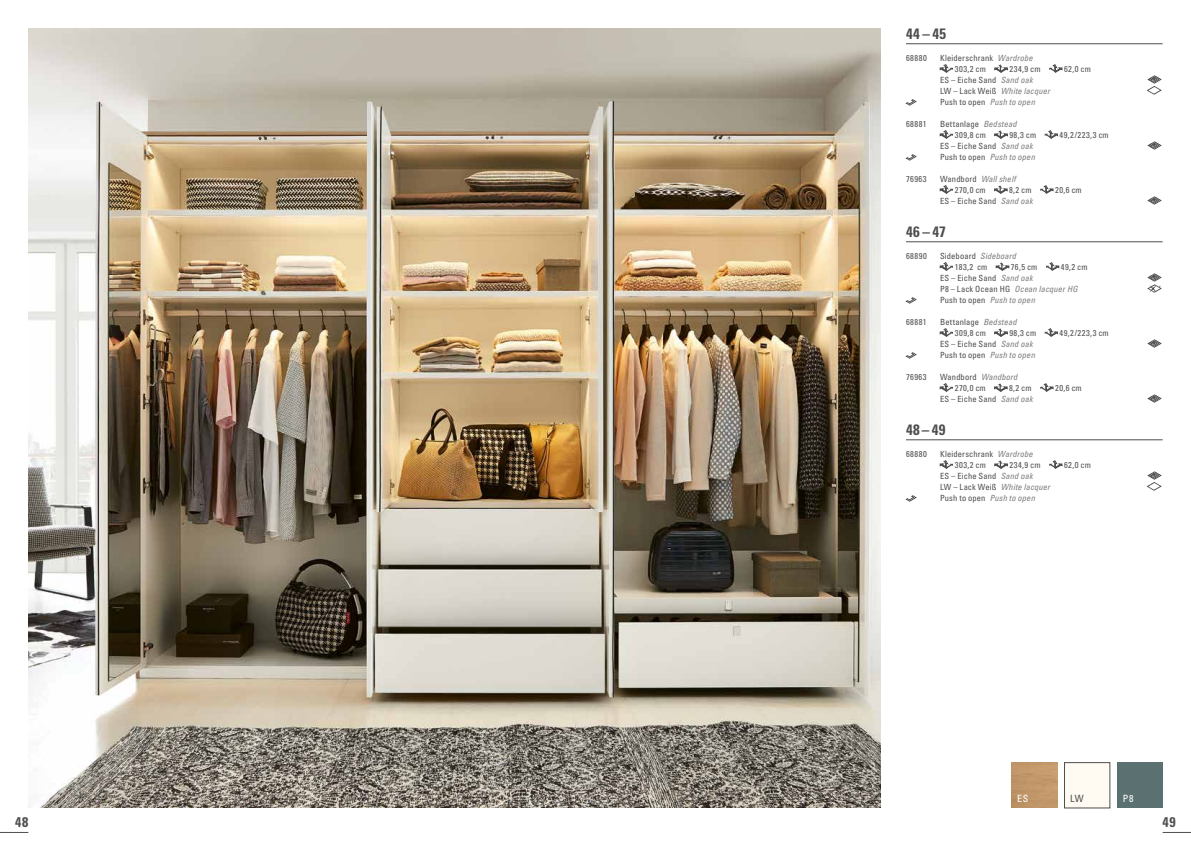
<style>
.page{position:relative;width:1191px;height:842px;background:#fff}
.page>*{position:absolute;margin:0;border:0;box-sizing:border-box;transform-origin:0 0}
.t1{font:700 condensed 15px "Univers LT Pro";letter-spacing:.035em;color:#4d4e4d}
.t2{font:700 condensed 14px "Univers LT Pro";color:#4d4e4d}
.t3{font:condensed 10px "Univers LT Pro";color:#fff}
.t4{font:condensed 10px "Univers LT Pro";color:#4d4e4d}
.t5{font:condensed 8.5px/11px "Univers LT Pro";letter-spacing:.015em;color:#4d4e4d}
.s1{font-style:italic;color:#7d7f7e}
</style>
<div class="page">
<svg style="left:1162px;top:832px;width:29px;height:1px"></svg>
<svg style="left:0;top:832px;width:28px;height:1px"></svg>
<div style="left:1117px;top:763px;width:45px;height:45px;background:#5b7171"></div>
<div style="left:1011px;top:763px;width:46px;height:45px;background:#c19669"></div>
<hr style="left:906px;top:44px;width:256px;height:1px;background:#4d4e4d">
<hr style="left:906px;top:242px;width:256px;height:1px;background:#4d4e4d">
<hr style="left:906px;top:440px;width:256px;height:1px;background:#4d4e4d">
<svg style="left:940px;top:64px;width:13px;height:9px"></svg>
<svg style="left:994px;top:64px;width:13px;height:9px"></svg>
<svg style="left:1049px;top:64px;width:13px;height:9px"></svg>
<svg style="left:1146px;top:75px;width:15px;height:20px"></svg>
<svg style="left:905px;top:99px;width:11px;height:7px"></svg>
<svg style="left:940px;top:130px;width:13px;height:9px"></svg>
<svg style="left:994px;top:130px;width:13px;height:9px"></svg>
<svg style="left:1044px;top:130px;width:14px;height:9px"></svg>
<svg style="left:1147px;top:141px;width:14px;height:9px"></svg>
<svg style="left:905px;top:154px;width:11px;height:7px"></svg>
<svg style="left:940px;top:185px;width:13px;height:9px"></svg>
<svg style="left:994px;top:185px;width:13px;height:9px"></svg>
<svg style="left:1040px;top:185px;width:13px;height:9px"></svg>
<svg style="left:1147px;top:196px;width:14px;height:9px"></svg>
<svg style="left:940px;top:262px;width:13px;height:9px"></svg>
<svg style="left:995px;top:262px;width:14px;height:9px"></svg>
<svg style="left:1046px;top:262px;width:13px;height:9px"></svg>
<svg style="left:1147px;top:273px;width:14px;height:20px"></svg>
<svg style="left:905px;top:297px;width:11px;height:7px"></svg>
<svg style="left:940px;top:328px;width:13px;height:9px"></svg>
<svg style="left:994px;top:328px;width:13px;height:9px"></svg>
<svg style="left:1044px;top:328px;width:14px;height:9px"></svg>
<svg style="left:1147px;top:339px;width:14px;height:9px"></svg>
<svg style="left:905px;top:352px;width:11px;height:7px"></svg>
<svg style="left:940px;top:383px;width:13px;height:9px"></svg>
<svg style="left:994px;top:383px;width:13px;height:9px"></svg>
<svg style="left:1040px;top:383px;width:13px;height:9px"></svg>
<svg style="left:1147px;top:394px;width:14px;height:9px"></svg>
<svg style="left:940px;top:460px;width:13px;height:9px"></svg>
<svg style="left:994px;top:460px;width:13px;height:9px"></svg>
<svg style="left:1049px;top:460px;width:13px;height:9px"></svg>
<svg style="left:1146px;top:471px;width:15px;height:20px"></svg>
<svg style="left:905px;top:495px;width:11px;height:7px"></svg>
<div style="left:1064px;top:762px;width:46px;height:46px;border:1px solid #4d4e4d"></div>
<img style="left:28px;top:28px;width:852px;height:780px">
<h1 class="t1" style="left:906px;top:25px;width:42px">44 – 45</h1>
<p class="t5" style="left:906px;top:53px;width:22px">68880</p>
<p class="t5" style="left:955px;top:53px;width:79px;text-indent:-15px">Kleiderschrank <span class="s1">Wardrobe<br></span>303,2 cm</p>
<p class="t5" style="left:1009px;top:64px;width:33px">234,9 cm</p>
<p class="t5" style="left:1064px;top:64px;width:28px">62,0 cm</p>
<p class="t5" style="left:940px;top:75px;width:112px">ES – Eiche Sand <span class="s1">Sand oak<br></span>LW – Lack Weiß <span class="s1">White lacquer<br></span>Push to open <span class="s1">Push to open</span></p>
<p class="t5" style="left:906px;top:119px;width:22px">68881</p>
<p class="t5" style="left:955px;top:119px;width:63px;text-indent:-15px">Bettanlage <span class="s1">Bedstead<br></span>309,8 cm</p>
<p class="t5" style="left:1009px;top:130px;width:28px">98,3 cm</p>
<p class="t5" style="left:1059px;top:130px;width:51px">49,2/223,3 cm</p>
<p class="t5" style="left:940px;top:141px;width:96px">ES – Eiche Sand <span class="s1">Sand oak<br></span>Push to open <span class="s1">Push to open</span></p>
<p class="t5" style="left:906px;top:174px;width:22px">76963</p>
<p class="t5" style="left:955px;top:174px;width:62px;text-indent:-15px">Wandbord <span class="s1">Wall shelf<br></span>270,0 cm</p>
<p class="t5" style="left:1009px;top:185px;width:24px">8,2 cm</p>
<p class="t5" style="left:1055px;top:185px;width:28px">20,6 cm</p>
<p class="t5" style="left:940px;top:196px;width:94px">ES – Eiche Sand <span class="s1">Sand oak</span></p>
<h1 class="t1" style="left:906px;top:223px;width:41px">46 – 47</h1>
<p class="t5" style="left:906px;top:251px;width:22px">68890</p>
<p class="t5" style="left:955px;top:251px;width:63px;text-indent:-15px">Sideboard <span class="s1">Sideboard<br></span>183,2 cm</p>
<p class="t5" style="left:1011px;top:262px;width:28px">76,5 cm</p>
<p class="t5" style="left:1060px;top:262px;width:28px">49,2 cm</p>
<p class="t5" style="left:940px;top:273px;width:139px">ES – Eiche Sand <span class="s1">Sand oak<br></span>P8 – Lack Ocean HG <span class="s1">Ocean lacquer HG<br></span>Push to open <span class="s1">Push to open</span></p>
<p class="t5" style="left:906px;top:317px;width:22px">68881</p>
<p class="t5" style="left:955px;top:317px;width:63px;text-indent:-15px">Bettanlage <span class="s1">Bedstead<br></span>309,8 cm</p>
<p class="t5" style="left:1009px;top:328px;width:28px">98,3 cm</p>
<p class="t5" style="left:1059px;top:328px;width:51px">49,2/223,3 cm</p>
<p class="t5" style="left:940px;top:339px;width:96px">ES – Eiche Sand <span class="s1">Sand oak<br></span>Push to open <span class="s1">Push to open</span></p>
<p class="t5" style="left:906px;top:372px;width:22px">76963</p>
<p class="t5" style="left:955px;top:372px;width:64px;text-indent:-15px">Wandbord <span class="s1">Wandbord<br></span>270,0 cm</p>
<p class="t5" style="left:1009px;top:383px;width:24px">8,2 cm</p>
<p class="t5" style="left:1055px;top:383px;width:28px">20,6 cm</p>
<p class="t5" style="left:940px;top:394px;width:94px">ES – Eiche Sand <span class="s1">Sand oak</span></p>
<h1 class="t1" style="left:906px;top:421px;width:41px">48– 49</h1>
<p class="t5" style="left:906px;top:449px;width:22px">68880</p>
<p class="t5" style="left:955px;top:449px;width:79px;text-indent:-15px">Kleiderschrank <span class="s1">Wardrobe<br></span>303,2 cm</p>
<p class="t5" style="left:1009px;top:460px;width:33px">234,9 cm</p>
<p class="t5" style="left:1064px;top:460px;width:28px">62,0 cm</p>
<p class="t5" style="left:940px;top:471px;width:112px">ES – Eiche Sand <span class="s1">Sand oak<br></span>LW – Lack Weiß <span class="s1">White lacquer<br></span>Push to open <span class="s1">Push to open</span></p>
<p class="t3" style="left:1017px;top:792px;width:12px">ES</p>
<p class="t3" style="left:1123px;top:792px;width:12px">P8</p>
<p class="t4" style="left:1070px;top:792px;width:15px">LW</p>
<h2 class="t2" style="left:15px;top:813px;width:15px">48</h2>
<h2 class="t2" style="left:1162px;top:813px;width:15px">49</h2>
</div>
